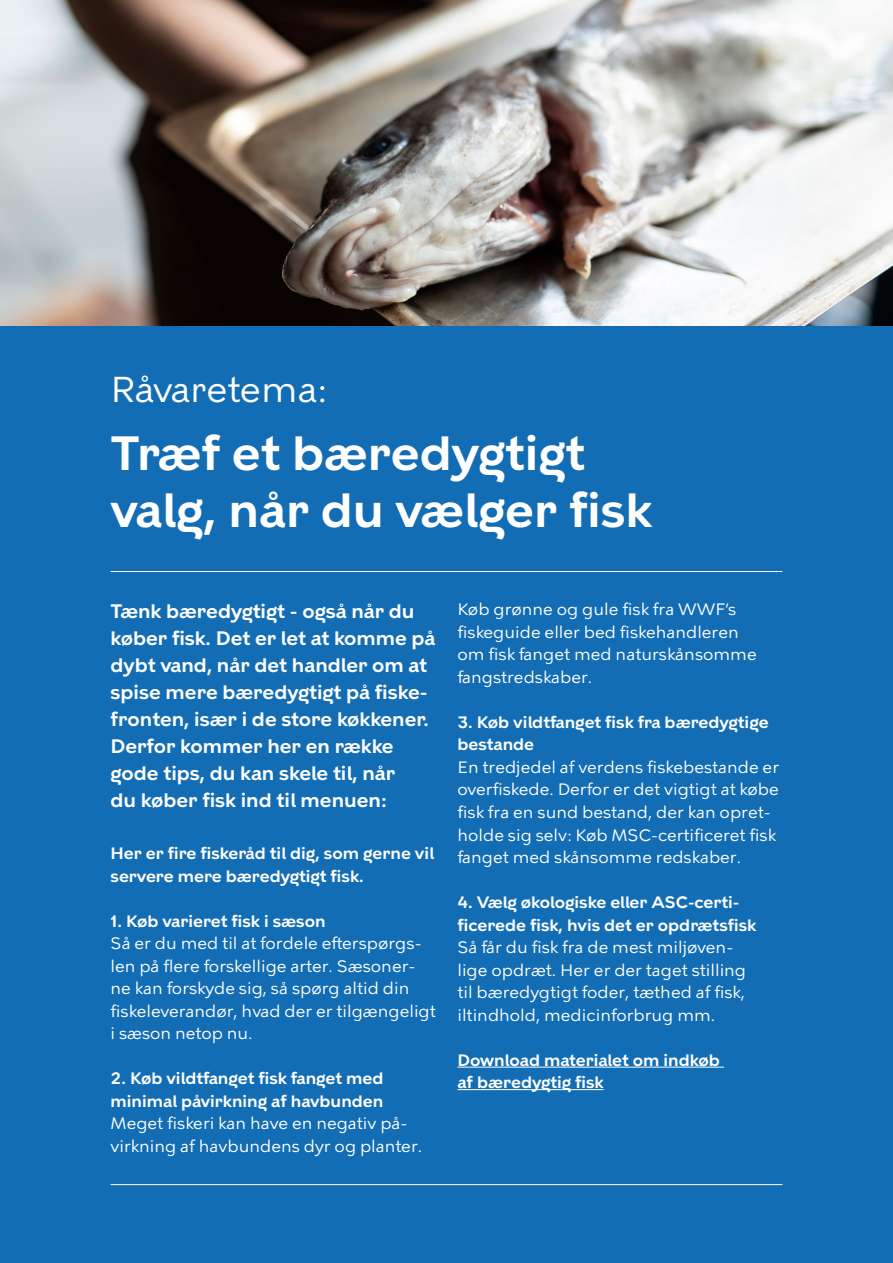
<style>
.page{position:relative;width:893px;height:1263px;background:#fff}
.page>*{position:absolute;margin:0;border:0;box-sizing:border-box;transform-origin:0 0}
.t1{font:600 48px/57px "KBH";color:#fff}
.t2{font:36px "KBH";color:#fff}
.t3{font:600 19.5px/27px "KBH";color:#fff}
.t4{font:16.5px/22.5px "KBH Tekst";color:#fff}
.t5{font:600 16.5px/22.5px "KBH";color:#fff}
.s1{font-family:"KBH";font-weight:600}
</style>
<div class="page">
<div style="left:0;top:325px;width:893px;height:938px;background:#136db5"></div>
<img style="left:0;top:0;width:893px;height:325px">
<hr style="left:111px;top:571px;width:671px;height:1px;background:#fff">
<hr style="left:457px;top:1067px;width:267px;height:1px;background:#fff">
<hr style="left:457px;top:1089px;width:147px;height:1px;background:#fff">
<hr style="left:111px;top:1184px;width:671px;height:1px;background:#fff">
<p class="t2" style="left:111px;top:367px;width:217px">Råvaretema:</p>
<p class="t1" style="left:111px;top:424px;width:543px">Træf et bæredygtigt valg, når du vælger fisk</p>
<p class="t3" style="left:111px;top:597px;width:326px">Tænk bæredygtigt - også når du køber fisk. Det er let at komme på dybt vand, når det handler om at spise mere bæredygtigt på fiske&shy;fronten, især i de store køkkener.<br>Derfor kommer her en række gode tips, du kan skele til, når<br>du køber fisk ind til menuen:</p>
<p class="t5" style="left:111px;top:842px;width:325px">Her er fire fiskeråd til dig, som gerne vil servere mere bæredygtigt fisk.</p>
<p class="t4" style="left:111px;top:909px;width:327px"><span class="s1">1. Køb varieret fisk i sæson<br></span>Så er du med til at fordele efterspørgs&shy;len på flere forskellige arter. Sæsoner&shy;ne kan forskyde sig, så spørg altid din fiskeleverandør, hvad der er tilgængeligt i sæson netop nu.</p>
<p class="t4" style="left:111px;top:1067px;width:313px"><span class="s1">2. Køb vildtfanget fisk fanget med minimal påvirkning af havbunden </span>Meget fiskeri kan have en negativ på&shy;virkning af havbundens dyr og planter.</p>
<p class="t4" style="left:457px;top:598px;width:301px">Køb grønne og gule fisk fra WWF’s fiskeguide eller bed fiskehandleren om fisk fanget med naturskånsomme fangstredskaber.</p>
<p class="t4" style="left:457px;top:711px;width:323px"><span class="s1">3. Køb vildtfanget fisk fra bæredygtige bestande<br></span>En tredjedel af verdens fiskebestande er overfiskede. Derfor er det vigtigt at købe fisk fra en sund bestand, der kan opret&shy;holde sig selv: Køb MSC-certificeret fisk fanget med skånsomme redskaber.</p>
<p class="t4" style="left:457px;top:891px;width:300px"><span class="s1">4. Vælg økologiske eller ASC-certi&shy;ficerede fisk, hvis det er opdrætsfisk </span>Så får du fisk fra de mest miljøven&shy;lige opdræt. Her er der taget stilling til bæredygtigt foder, tæthed af fisk, iltindhold, medicinforbrug mm.</p>
<p class="t5" style="left:457px;top:1048px;width:264px">Download materialet om indkøb af bæredygtig fisk</p>
</div>
